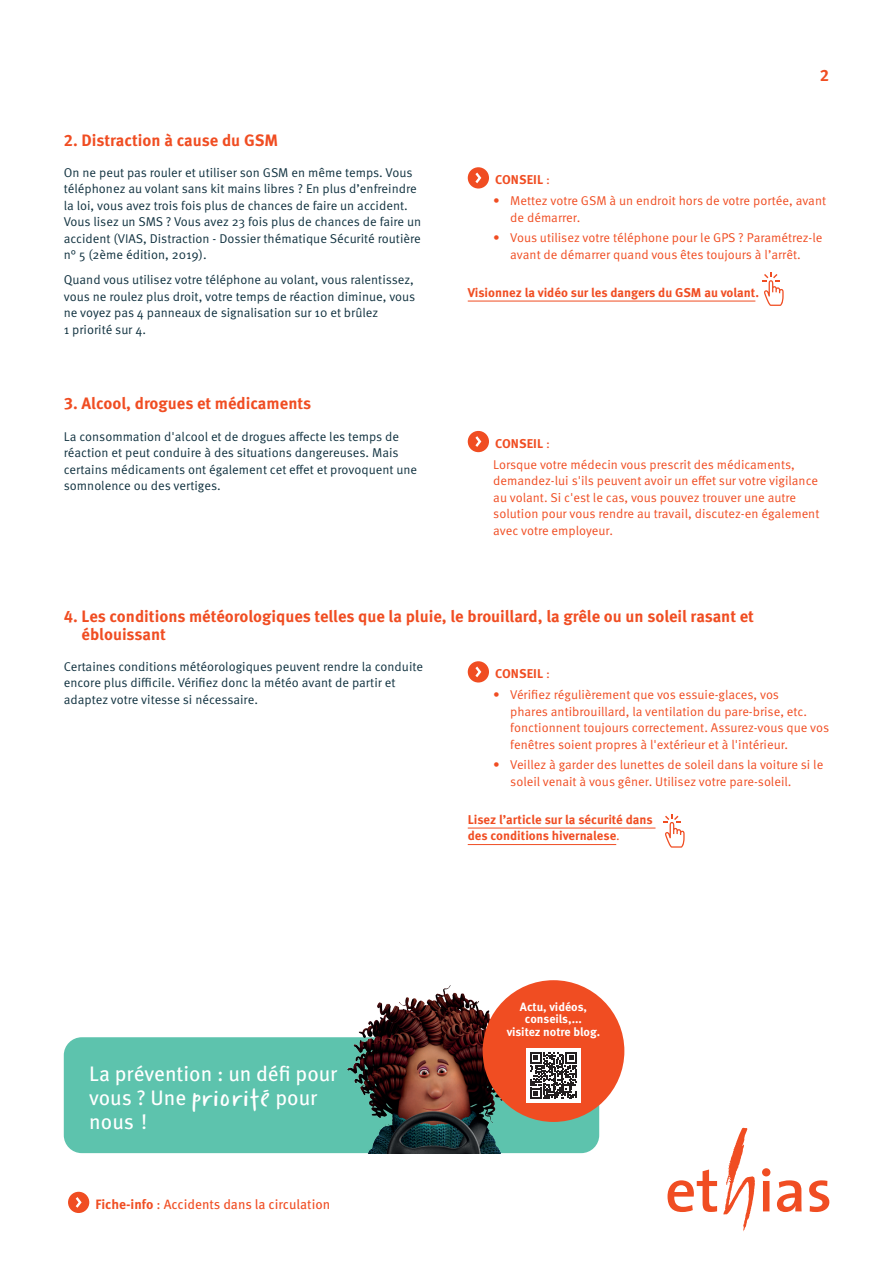
<style>
.page{position:relative;width:893px;height:1263px;background:#fff}
.page>*{position:absolute;margin:0;border:0;box-sizing:border-box;transform-origin:0 0}
.t1{font:21px/24px "Meta Pro";color:#fff}
.t2{font:700 16.5px/18px "Meta Pro";color:#f04d22}
.t3{font:13.5px "Meta Pro";color:#f04d22}
.t4{font:12.75px/16.5px "Meta Pro Norm";color:#113240}
.t5{font:12.75px/16.5px "Meta Pro Norm";color:#f04d22}
.t6{font:700 12.75px/16.5px "Meta Pro";color:#f04d22}
.t7{font:700 12px/12.8px "Meta Pro";letter-spacing:-.005em;color:#fff;text-align:center}
.s1{font-family:"Meta Pro Norm";font-weight:400}
.s2{font-family:"Ethias Totally Terrific Three";font-size:24px}
.s3{font-weight:700}
</style>
<div class="page">
<div style="left:64px;top:1037px;width:535px;height:116px;background:#5dc3ad;border-radius:18px"></div>
<img style="left:300px;top:980px;width:265px;height:173px">
<div style="left:68px;top:1192px;width:21px;height:21px;background:#f04d22;border-radius:50%"></div>
<svg style="left:76px;top:1197px;width:6px;height:11px"></svg>
<div style="left:483px;top:980px;width:141px;height:142px;background:#f04d22;border-radius:50%"></div>
<div style="left:526px;top:1048px;width:55px;height:55px;background:#fff"></div>
<svg style="left:530px;top:1052px;width:47px;height:47px"></svg>
<hr style="left:468px;top:828px;width:187px;height:1px;background:#f04d22">
<hr style="left:468px;top:844px;width:148px;height:1px;background:#f04d22">
<div style="left:468px;top:661px;width:21px;height:21px;background:#f04d22;border-radius:50%"></div>
<svg style="left:475px;top:666px;width:6px;height:11px"></svg>
<hr style="left:468px;top:301px;width:287px;height:1px;background:#f04d22">
<div style="left:468px;top:167px;width:21px;height:22px;background:#f04d22;border-radius:50%"></div>
<svg style="left:475px;top:173px;width:6px;height:10px"></svg>
<svg style="left:762px;top:272px;width:22px;height:34px"></svg>
<div style="left:468px;top:431px;width:21px;height:21px;background:#f04d22;border-radius:50%"></div>
<svg style="left:475px;top:436px;width:6px;height:11px"></svg>
<svg style="left:663px;top:814px;width:22px;height:34px"></svg>
<svg style="left:723px;top:1127px;width:32px;height:104px"></svg>
<svg style="left:667px;top:1169px;width:50px;height:43px"></svg>
<svg style="left:762px;top:1168px;width:8px;height:43px"></svg>
<svg style="left:777px;top:1180px;width:25px;height:32px"></svg>
<svg style="left:809px;top:1180px;width:20px;height:32px"></svg>
<p class="t2" style="left:64px;top:130px;width:216px">2. Distraction à cause du GSM</p>
<p class="t4" style="left:64px;top:163px;width:359px">On ne peut pas rouler et utiliser son GSM en même temps. Vous téléphonez au volant sans kit mains libres ? En plus d’enfreindre la loi, vous avez trois fois plus de chances de faire un accident.<br>Vous lisez un SMS ? Vous avez 23 fois plus de chances de faire un accident (VIAS, Distraction - Dossier thématique Sécurité routière n° 5 (2ème édition, 2019).</p>
<p class="t4" style="left:64px;top:271px;width:353px">Quand vous utilisez votre téléphone au volant, vous ralentissez, vous ne roulez plus droit, votre temps de réaction diminue, vous ne voyez pas 4 panneaux de signalisation sur 10 et brûlez<br>1 priorité sur 4.</p>
<p class="t2" style="left:64px;top:394px;width:249px">3. Alcool, drogues et médicaments</p>
<p class="t2" style="left:820px;top:65px;width:11px">2</p>
<p class="t6" style="left:495px;top:171px;width:57px">CONSEIL <span class="s1">:</span></p>
<p class="t5" style="left:510px;top:192px;width:317px;text-indent:-17px">• Mettez votre GSM à un endroit hors de votre portée, avant de démarrer.</p>
<p class="t5" style="left:493px;top:229px;width:331px;text-align:center">• Vous utilisez votre téléphone pour le GPS ? Paramétrez-le avant de démarrer quand vous êtes toujours à l’arrêt.</p>
<p class="t6" style="left:468px;top:283px;width:293px">Visionnez la vidéo sur les dangers du GSM au volant.</p>
<p class="t4" style="left:64px;top:427px;width:355px">La consommation d'alcool et de drogues affecte les temps de réaction et peut conduire à des situations dangereuses. Mais certains médicaments ont également cet effet et provoquent une somnolence ou des vertiges.</p>
<p class="t6" style="left:495px;top:434px;width:57px">CONSEIL <span class="s1">:</span></p>
<p class="t5" style="left:493px;top:455px;width:328px">Lorsque votre médecin vous prescrit des médicaments, demandez-lui s'ils peuvent avoir un effet sur votre vigilance au volant. Si c'est le cas, vous pouvez trouver une autre solution pour vous rendre au travail, discutez-en également avec votre employeur.</p>
<p class="t2" style="left:82px;top:606px;width:674px;text-indent:-18px">4. Les conditions météorologiques telles que la pluie, le brouillard, la grêle ou un soleil rasant et éblouissant</p>
<p class="t4" style="left:64px;top:657px;width:361px">Certaines conditions météorologiques peuvent rendre la conduite encore plus difficile. Vérifiez donc la météo avant de partir et adaptez votre vitesse si nécessaire.</p>
<p class="t6" style="left:495px;top:665px;width:57px">CONSEIL <span class="s1">:</span></p>
<p class="t5" style="left:510px;top:685px;width:320px;text-indent:-17px">• Vérifiez régulièrement que vos essuie-glaces, vos<br>phares antibrouillard, la ventilation du pare-brise, etc. fonctionnent toujours correctement. Assurez-vous que vos fenêtres soient propres à l'extérieur et à l'intérieur.</p>
<p class="t5" style="left:510px;top:756px;width:315px;text-indent:-17px">• Veillez à garder des lunettes de soleil dans la voiture si le soleil venait à vous gêner. Utilisez votre pare-soleil.</p>
<p class="t6" style="left:468px;top:810px;width:186px">Lisez l’article sur la sécurité dans des conditions hivernalese<span class="s1">.</span></p>
<h1 class="t1" style="left:89px;top:1060px;width:250px">La prévention : un défi pour vous ? Une <span class="s2">priorité</span> pour nous !</h1>
<p class="t3" style="left:95px;top:1194px;width:236px"><span class="s3">Fiche-info</span> : Accidents dans la circulation</p>
<p class="t7" style="left:507px;top:999px;width:95px">Actu, vidéos, conseils,... visitez notre blog.</p>
</div>
